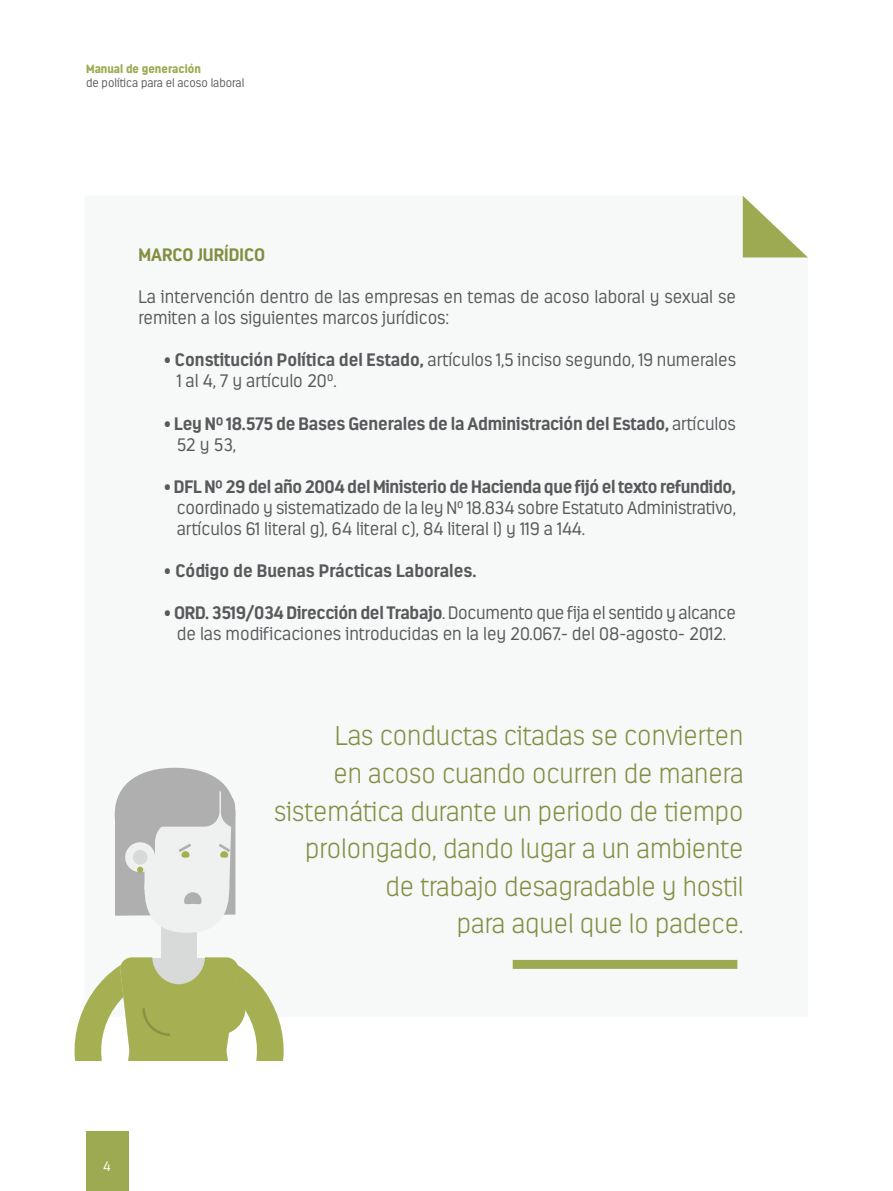
<style>
.page{position:relative;width:893px;height:1191px;background:#fff}
.page>*{position:absolute;margin:0;border:0;box-sizing:border-box;transform-origin:0 0}
.t1{font:200 27px/37.5px "Estandar";color:#838e42;text-align:right}
.t2{font:300 18px/21px "Estandar";color:#58595b}
.t3{font:700 18px/21px "Estandar";letter-spacing:-.01em;color:#58595b}
.t4{font:700 18px "Estandar";color:#838e42}
.t5{font:300 13.5px "Estandar";color:#fff}
.t6{font:300 12px "Estandar";color:#58595b}
.t7{font:900 12px "Estandar";color:#9eaa51}
.s1{font-weight:700}
.s2{font-weight:300}
</style>
<div class="page">
<div style="left:86px;top:1131px;width:42px;height:60px;background:#9eaa51"></div>
<svg style="left:743px;top:196px;width:65px;height:61px"></svg>
<div style="left:513px;top:960px;width:224px;height:9px;background:#9eaa51"></div>
<svg style="left:162px;top:924px;width:35px;height:11px"></svg>
<div style="left:145px;top:843px;width:84px;height:89px;background:#eff0f0;border-radius:50%"></div>
<svg style="left:74px;top:935px;width:210px;height:125px"></svg>
<svg style="left:115px;top:767px;width:120px;height:148px"></svg>
<p class="t7" style="left:86px;top:61px;width:116px">Manual de generación</p>
<p class="t6" style="left:86px;top:76px;width:160px">de política para el acoso laboral</p>
<p class="t4" style="left:138px;top:244px;width:128px">MARCO JURÍDICO</p>
<p class="t2" style="left:138px;top:286px;width:599px">La intervención dentro de las empresas en temas de acoso laboral y sexual se remiten a los siguientes marcos jurídicos:</p>
<p class="t2" style="left:177px;top:349px;width:561px;text-indent:-13px">• <span class="s1">Constitución Política del Estado,</span> artículos 1,5 inciso segundo, 19 numerales<br>1 al 4, 7 y artículo 20º.</p>
<p class="t3" style="left:177px;top:412px;width:561px;text-indent:-13px"><span class="s2">•</span> Ley Nº 18.575 de Bases Generales de la Administración del Estado, <span class="s2">artículos<br>52 y 53,</span></p>
<p class="t2" style="left:177px;top:476px;width:561px;text-align:justify;text-indent:-13px">• <span class="s1">DFL Nº 29 del año 2004 del Ministerio de Hacienda que fijó el texto refundido, </span>coordinado y sistematizado de la ley Nº 18.834 sobre Estatuto Administrativo, artículos 61 literal g), 64 literal c), 84 literal l) y 119 a 144.</p>
<p class="t3" style="left:164px;top:560px;width:314px"><span class="s2">•</span> Código de Buenas Prácticas Laborales.</p>
<p class="t2" style="left:164px;top:602px;width:574px;text-align:center">• <span class="s1">ORD. 3519/034 Dirección del Trabajo</span>. Documento que fija el sentido y alcance de las modificaciones introducidas en la ley 20.067.- del 08-agosto- 2012.</p>
<p class="t5" style="left:103px;top:1158px;width:9px">4</p>
<h1 class="t1" style="left:274px;top:717px;width:471px">Las conductas citadas se convierten<br>en acoso cuando ocurren de manera sistemática durante un periodo de tiempo prolongado, dando lugar a un ambiente de trabajo desagradable y hostil<br>para aquel que lo padece.</h1>
</div>
